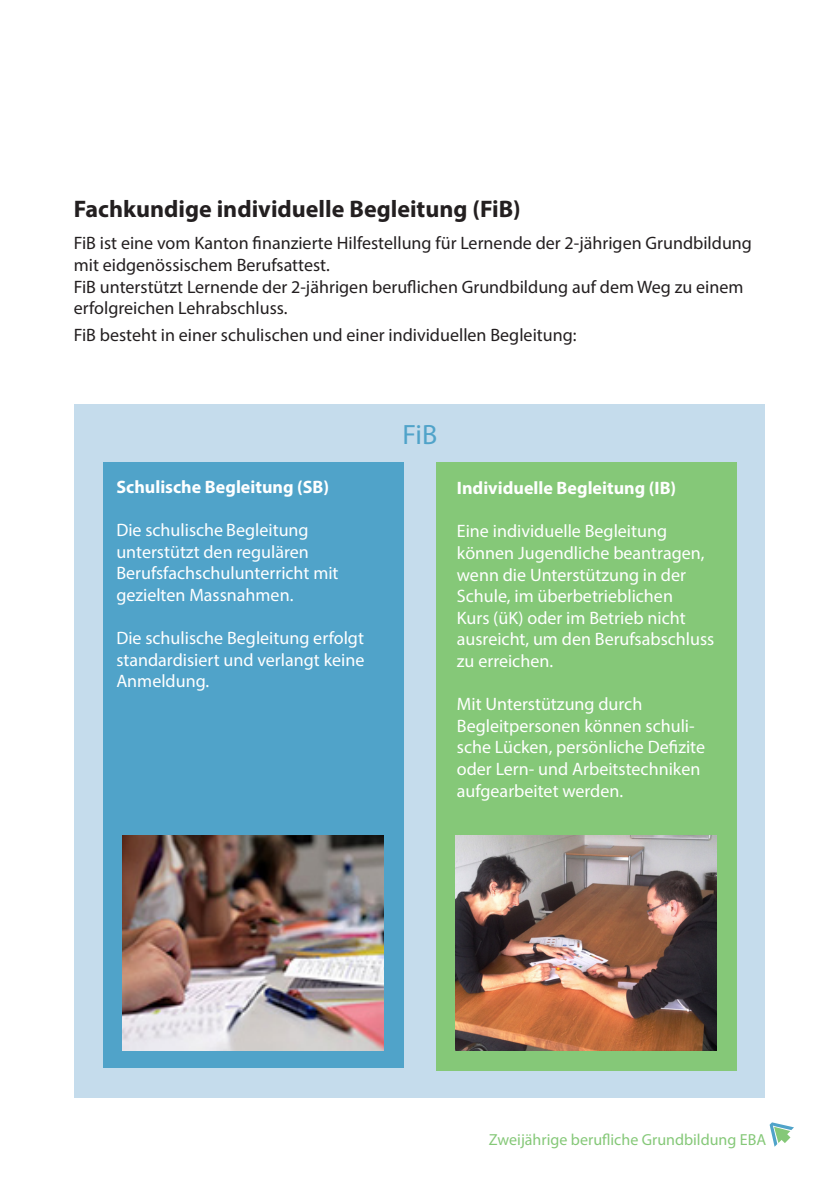
<style>
.page{position:relative;width:840px;height:1191px;background:#fff}
.page>*{position:absolute;margin:0;border:0;box-sizing:border-box;transform-origin:0 0}
.Grafik_Viollet{font:28px "Myriad Pro";color:#50a3c9}
.Titel{font:700 24px "Myriad Pro";color:#231f20}
.t1{font:18px/21.6px "Myriad Pro";color:#fff}
.standart{font:18px/21.6px "Myriad Pro";color:#231f20}
.t2{font:700 18px "Myriad Pro";color:#fff}
.t3{font:16px "Myriad Pro";color:#85c878}
</style>
<div class="page">
<svg style="left:769px;top:1122px;width:25px;height:25px"></svg>
<div style="left:75px;top:404px;width:689px;height:694px;background:#c5dcec"></div>
<div style="left:103px;top:462px;width:301px;height:605px;background:#50a3c9"></div>
<img style="left:122px;top:835px;width:261px;height:215px">
<div style="left:435px;top:462px;width:301px;height:608px;background:#85c878"></div>
<img style="left:455px;top:835px;width:261px;height:215px">
<p class="Titel" style="left:74px;top:193px;width:448px">Fachkundige individuelle Begleitung (FiB)</p>
<p class="standart" style="left:74px;top:232px;width:679px">FiB ist eine vom Kanton finanzierte Hilfestellung für Lernende der 2-jährigen Grundbildung mit eidgenössischem Berufsattest.</p>
<p class="standart" style="left:74px;top:275px;width:671px">FiB unterstützt Lernende der 2-jährigen beruflichen Grundbildung auf dem Weg zu einem erfolgreichen Lehrabschluss.</p>
<p class="standart" style="left:74px;top:323px;width:504px">FiB besteht in einer schulischen und einer individuellen Begleitung:</p>
<p class="t2" style="left:116px;top:475px;width:214px">Schulische Begleitung (SB)</p>
<p class="t1" style="left:116px;top:519px;width:194px">Die schulische Begleitung</p>
<p class="t1" style="left:116px;top:540px;width:223px">unterstützt den regulären<br>Berufsfachschulunterricht mit gezielten Massnahmen.</p>
<p class="t1" style="left:116px;top:627px;width:249px;text-align:justify">Die schulische Begleitung erfolgt standardisiert und verlangt keine Anmeldung.</p>
<p class="Grafik_Viollet" style="left:402px;top:417px;width:36px">FiB</p>
<p class="t2" style="left:456px;top:476px;width:221px">Individuelle Begleitung (IB)</p>
<p class="t1" style="left:456px;top:520px;width:212px">Eine individuelle Begleitung</p>
<p class="t1" style="left:456px;top:542px;width:259px">können Jugendliche beantragen, wenn die Unterstützung in der<br>Schule, im überbetrieblichen<br>Kurs (üK) oder im Betrieb nicht ausreicht, um den Berufsabschluss zu erreichen.</p>
<p class="t1" style="left:456px;top:693px;width:249px">Mit Unterstützung durch<br>Begleitpersonen können schuli&shy;sche Lücken, persönliche Defizite oder Lern- und Arbeitstechniken aufgearbeitet werden.</p>
<p class="t3" style="left:488px;top:1130px;width:278px">Zweijährige berufliche Grundbildung EBA</p>
</div>
